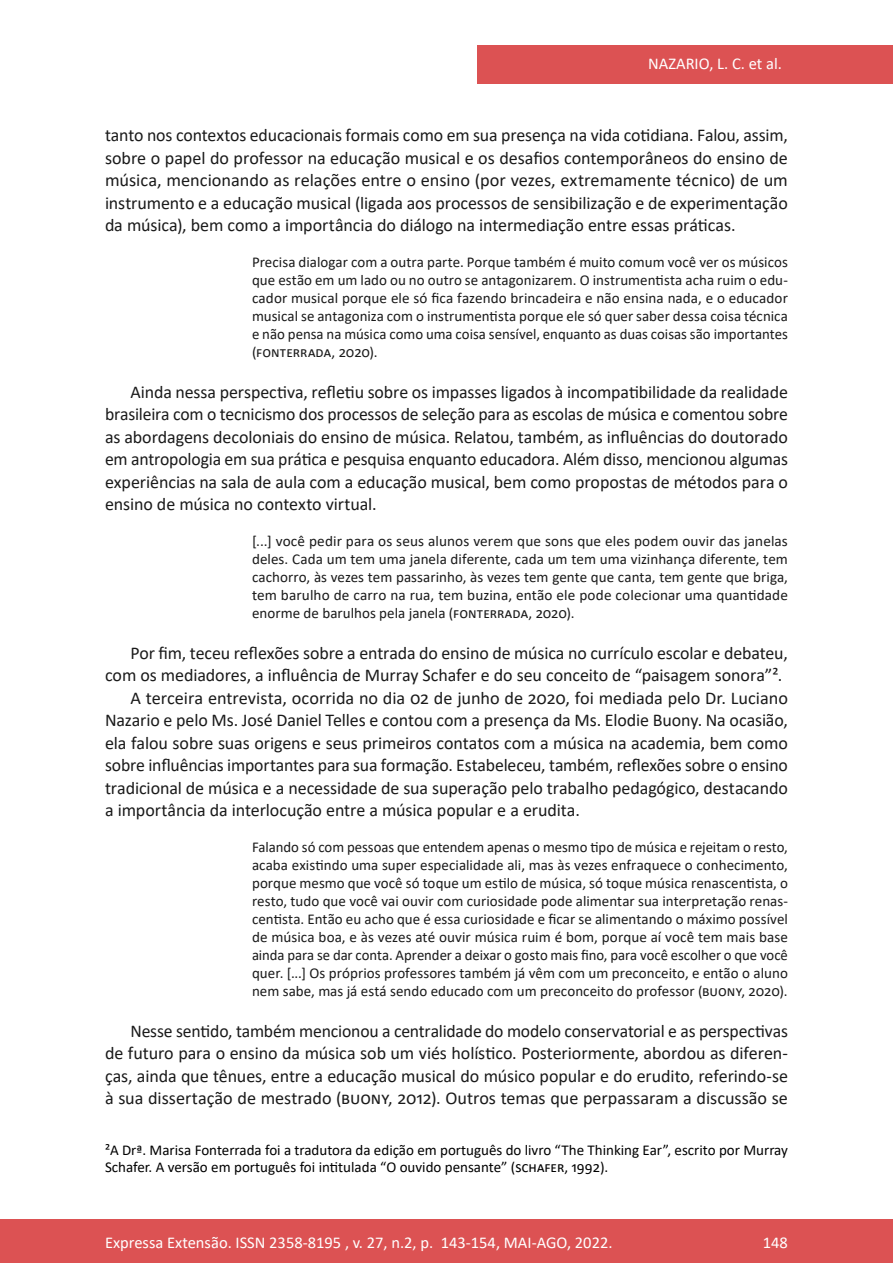
<style>
.page{position:relative;width:893px;height:1263px;background:#fff}
.page>*{position:absolute;margin:0;border:0;box-sizing:border-box;transform-origin:0 0}
.Principal_-_Texto{font:18px/22.5px "Calibri";letter-spacing:-.005em;color:#1a1a1a;text-align:justify}
.t1{font:16.5px "Calibri";color:#fff}
.Principal_-_Citação{font:15px/18px "Calibri";color:#1a1a1a;text-align:justify}
.Principal_-_Nota_de{font:15px/16.5px "Calibri";color:#000}
</style>
<div class="page">
<div style="left:477px;top:45px;width:416px;height:39px;background:#dc5253"></div>
<div style="left:0;top:1219px;width:893px;height:44px;background:#dc5253"></div>
<p class="t1" style="left:648px;top:52px;width:135px">NAZARIO, L. C. et al.</p>
<p class="Principal_-_Texto" style="left:105px;top:123px;width:684px">tanto nos contextos educacionais formais como em sua presença na vida cotidiana. Falou, assim, sobre o papel do professor na educação musical e os desafios contemporâneos do ensino de música, mencionando as relações entre o ensino (por vezes, extremamente técnico) de um instrumento e a educação musical (ligada aos processos de sensibilização e de experimentação da música), bem como a importância do diálogo na intermediação entre essas práticas.</p>
<p class="Principal_-_Citação" style="left:252px;top:253px;width:537px">Precisa dialogar com a outra parte. Porque também é muito comum você ver os músicos que estão em um lado ou no outro se antagonizarem. O instrumentista acha ruim o edu&shy;cador musical porque ele só fica fazendo brincadeira e não ensina nada, e o educador musical se antagoniza com o instrumentista porque ele só quer saber dessa coisa técnica e não pensa na música como uma coisa sensível, enquanto as duas coisas são importantes (FONTERRADA, 2020).</p>
<p class="Principal_-_Texto" style="left:105px;top:380px;width:684px;text-indent:26px">Ainda nessa perspectiva, refletiu sobre os impasses ligados à incompatibilidade da realidade brasileira com o tecnicismo dos processos de seleção para as escolas de música e comentou sobre as abordagens decoloniais do ensino de música. Relatou, também, as influências do doutorado em antropologia em sua prática e pesquisa enquanto educadora. Além disso, mencionou algumas experiências na sala de aula com a educação musical, bem como propostas de métodos para o ensino de música no contexto virtual.</p>
<p class="Principal_-_Citação" style="left:252px;top:532px;width:537px">[...] você pedir para os seus alunos verem que sons que eles podem ouvir das janelas deles. Cada um tem uma janela diferente, cada um tem uma vizinhança diferente, tem cachorro, às vezes tem passarinho, às vezes tem gente que canta, tem gente que briga, tem barulho de carro na rua, tem buzina, então ele pode colecionar uma quantidade enorme de barulhos pela janela (FONTERRADA, 2020).</p>
<p class="Principal_-_Texto" style="left:105px;top:641px;width:684px;text-indent:26px">Por fim, teceu reflexões sobre a entrada do ensino de música no currículo escolar e debateu, com os mediadores, a influência de Murray Schafer e do seu conceito de “paisagem sonora”².</p>
<p class="Principal_-_Texto" style="left:105px;top:686px;width:684px;text-indent:26px">A terceira entrevista, ocorrida no dia 02 de junho de 2020, foi mediada pelo Dr. Luciano Nazario e pelo Ms. José Daniel Telles e contou com a presença da Ms. Elodie Buony. Na ocasião, ela falou sobre suas origens e seus primeiros contatos com a música na academia, bem como sobre influências importantes para sua formação. Estabeleceu, também, reflexões sobre o ensino tradicional de música e a necessidade de sua superação pelo trabalho pedagógico, destacando a importância da interlocução entre a música popular e a erudita.</p>
<p class="Principal_-_Citação" style="left:252px;top:838px;width:537px">Falando só com pessoas que entendem apenas o mesmo tipo de música e rejeitam o resto, acaba existindo uma super especialidade ali, mas às vezes enfraquece o conhecimento, porque mesmo que você só toque um estilo de música, só toque música renascentista, o resto, tudo que você vai ouvir com curiosidade pode alimentar sua interpretação renas&shy;centista. Então eu acho que é essa curiosidade e ficar se alimentando o máximo possível de música boa, e às vezes até ouvir música ruim é bom, porque aí você tem mais base ainda para se dar conta. Aprender a deixar o gosto mais fino, para você escolher o que você quer. [...] Os próprios professores também já vêm com um preconceito, e então o aluno nem sabe, mas já está sendo educado com um preconceito do professor (BUONY, 2020).</p>
<p class="Principal_-_Texto" style="left:105px;top:1019px;width:684px;text-indent:26px">Nesse sentido, também mencionou a centralidade do modelo conservatorial e as perspectivas de futuro para o ensino da música sob um viés holístico. Posteriormente, abordou as diferen&shy;ças, ainda que tênues, entre a educação musical do músico popular e do erudito, referindo-se à sua dissertação de mestrado (BUONY, 2012). Outros temas que perpassaram a discussão se</p>
<p class="Principal_-_Nota_de" style="left:105px;top:1141px;width:684px">²A Drª. Marisa Fonterrada foi a tradutora da edição em português do livro “The Thinking Ear”, escrito por Murray<br>Schafer. A versão em português foi intitulada “O ouvido pensante” (SCHAFER, 1992).</p>
<p class="t1" style="left:105px;top:1230px;width:509px">Expressa Extensão. ISSN 2358-8195 , v. 27, n.2, p. 143-154, MAI-AGO, 2022.</p>
<p class="t1" style="left:763px;top:1230px;width:27px">148</p>
</div>
